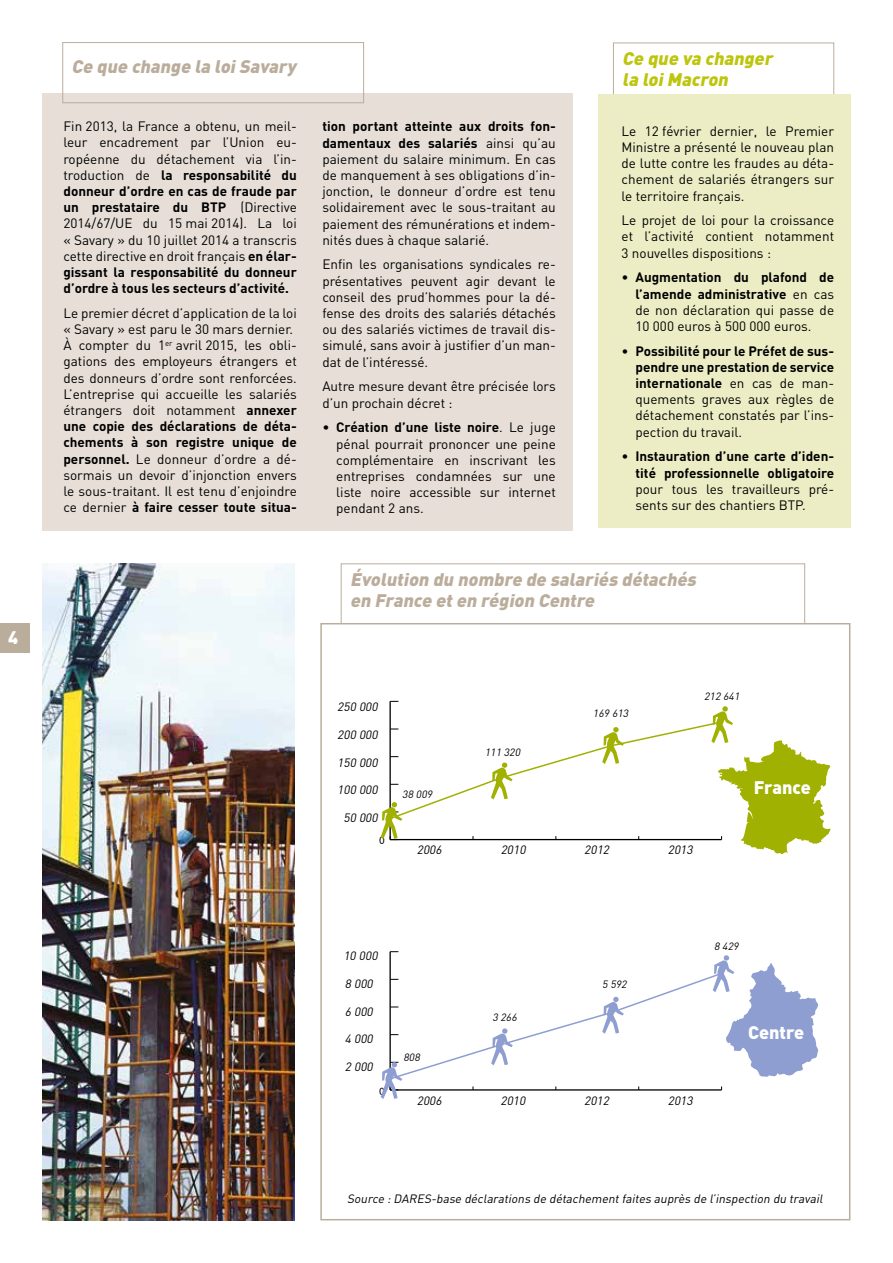
<style>
.page{position:relative;width:893px;height:1263px;background:#fff}
.page>*{position:absolute;margin:0;border:0;box-sizing:border-box;transform-origin:0 0}
.t1{font:italic 900 18px/21.6px "DIN";color:#bbad9c}
.t2{font:italic 900 18px/21.6px "DIN";color:#bdc50d}
.t3{font:900 18px "DIN";color:#fff}
.t4{font:13.5px/16.2px "DIN";color:#000;text-align:justify}
.t5{font:700 13.5px/16.2px "DIN";color:#000;text-align:right}
.t6{font:italic 12px "DIN";color:#000}
.t7{font:11.7px "Courier";color:#000}
.t8{font:italic 10.5px "DIN";color:#000}
.s1{font-weight:700}
.s2{font-weight:400}
</style>
<div class="page">
<div style="left:0;top:623px;width:30px;height:30px;background:#bbad9c"></div>
<div style="left:341px;top:563px;width:464px;height:75px;border:1px solid #bbad9c"></div>
<div style="left:320px;top:623px;width:530px;height:597px;background:#fff;border:2px solid #bbad9c"></div>
<div style="left:43px;top:94px;width:530px;height:437px;background:#e6ded7"></div>
<svg style="left:381px;top:951px;width:437px;height:148px"></svg>
<svg style="left:381px;top:701px;width:449px;height:153px"></svg>
<img style="left:43px;top:563px;width:252px;height:657px">
<div style="left:62px;top:42px;width:302px;height:61px;border:1px solid #bbad9c"></div>
<div style="left:613px;top:43px;width:221px;height:74px;border:1px solid #bbad9c"></div>
<div style="left:598px;top:94px;width:252px;height:434px;background:#ecedc5"></div>
<h1 class="t3" style="left:8px;top:626px;width:12px">4</h1>
<h1 class="t1" style="left:72px;top:54px;width:226px">Ce que change la loiSavary</h1>
<h1 class="t2" style="left:622px;top:46px;width:156px">Ce que va changer la loiMacron</h1>
<p class="t4" style="left:63px;top:118px;width:235px">Fin 2013, la France a obtenu, un meil&shy;leur encadrement par l’Union eu&shy;ropéenne du détachement via l’in&shy;troduction de <span class="s1">la responsabilité du donneur d’ordre en cas de fraude par un prestataire du BTP</span> (Directive 2014/67/UE du 15 mai 2014). La loi « Savary » du 10 juillet 2014 a transcris cette directive en droit français <span class="s1">en élar&shy;gissant la responsabilité du donneur d’ordre à tous les secteurs d’activité.</span></p>
<p class="t4" style="left:63px;top:305px;width:235px;text-align:left">Le premier décret d’application de la loi « Savary » est paru le 30 mars dernier.<br>À compter du 1<sup>er</sup> avril 2015, les obli&shy;gations des employeurs étrangers et des donneurs d’ordre sont renforcées.<br>L’entreprise qui accueille les salariés étrangers doit notamment <span class="s1">annexer une copie des déclarations de déta&shy;chements à son registre unique de personnel.</span> Le donneur d’ordre a dé&shy;sormais un devoir d’injonction envers le sous-traitant. Il est tenu d’enjoindre ce dernier <span class="s1">à faire cesser toute situa-</span></p>
<p class="t4" style="left:322px;top:118px;width:235px"><span class="s1">tion portant atteinte aux droits fon&shy;damentaux des salariés</span> ainsi qu’au paiement du salaire minimum. En cas de manquement à ses obligations d’in&shy;jonction, le donneur d’ordre est tenu solidairement avec le sous-traitant au paiement des rémunérations et indem&shy;nités dues à chaque salarié.</p>
<p class="t4" style="left:322px;top:256px;width:235px">Enfin les organisations syndicales re&shy;présentatives peuvent agir devant le conseil des prud’hommes pour la dé&shy;fense des droits des salariés détachés ou des salariés victimes de travail dis&shy;simulé, sans avoir à justifier d’un man&shy;dat de l’intéressé.</p>
<p class="t4" style="left:322px;top:378px;width:235px">Autre mesure devant être précisée lors d’un prochain décret :</p>
<p class="t4" style="left:336px;top:419px;width:221px;text-indent:-14px">• <span class="s1">Création d’une liste noire</span>. Le juge pénal pourrait prononcer une peine complémentaire en inscrivant les entreprises condamnées sur une liste noire accessible sur internet pendant 2 ans.</p>
<p class="t4" style="left:621px;top:122px;width:214px">Le 12 février dernier, le Premier Ministre a présenté le nouveau plan de lutte contre les fraudes au déta&shy;chement de salariés étrangers sur le territoire français.</p>
<p class="t4" style="left:621px;top:212px;width:214px">Le projet de loi pour la croissance et l’activité contient notamment 3 nouvelles dispositions :</p>
<p class="t4" style="left:635px;top:269px;width:200px;text-indent:-14px">• <span class="s1">Augmentation du plafond de l’amende administrative</span> en cas de non déclaration qui passe de 10 000 euros à 500 000 euros.</p>
<p class="t4" style="left:635px;top:342px;width:200px;text-indent:-14px">• <span class="s1">Possibilité pour le Préfet de sus&shy;pendre une prestation de service internationale</span> en cas de man&shy;quements graves aux règles de détachement constatés par l’ins&shy;pection du travail.</p>
<p class="t5" style="left:621px;top:448px;width:214px"><span class="s2">•</span> Instauration d’une carte d’iden&shy;tité professionnelle obligatoire</p>
<p class="t4" style="left:635px;top:481px;width:200px">pour tous les travailleurs pré&shy;sents sur des chantiers BTP.</p>
<h1 class="t1" style="left:350px;top:567px;width:351px">Évolution du nombre de salariés détachés en France eten région Centre</h1>
<p class="t6" style="left:337px;top:699px;width:45px">250 000</p>
<p class="t6" style="left:337px;top:727px;width:45px">200 000</p>
<p class="t6" style="left:337px;top:755px;width:45px">150 000</p>
<p class="t6" style="left:337px;top:782px;width:45px">100 000</p>
<p class="t6" style="left:343px;top:810px;width:38px">50 000</p>
<p class="t7" style="left:378px;top:832px;width:8px">0</p>
<p class="t8" style="left:402px;top:788px;width:34px">38 009</p>
<p class="t6" style="left:417px;top:842px;width:29px">2006</p>
<p class="t8" style="left:485px;top:745px;width:39px">111 320</p>
<p class="t6" style="left:501px;top:842px;width:29px">2010</p>
<p class="t8" style="left:593px;top:707px;width:39px">169 613</p>
<p class="t6" style="left:584px;top:842px;width:29px">2012</p>
<p class="t8" style="left:704px;top:690px;width:39px">212 641</p>
<p class="t6" style="left:668px;top:842px;width:29px">2013</p>
<h1 class="t3" style="left:754px;top:776px;width:58px">France</h1>
<p class="t6" style="left:343px;top:948px;width:38px">10 000</p>
<p class="t6" style="left:345px;top:976px;width:32px">8 000</p>
<p class="t6" style="left:345px;top:1004px;width:32px">6 000</p>
<p class="t6" style="left:345px;top:1031px;width:32px">4 000</p>
<p class="t6" style="left:345px;top:1059px;width:32px">2 000</p>
<p class="t7" style="left:378px;top:1082px;width:8px">0</p>
<p class="t8" style="left:403px;top:1051px;width:20px">808</p>
<p class="t6" style="left:417px;top:1093px;width:29px">2006</p>
<p class="t8" style="left:492px;top:1010px;width:28px">3 266</p>
<p class="t6" style="left:500px;top:1093px;width:29px">2010</p>
<p class="t8" style="left:602px;top:977px;width:28px">5 592</p>
<p class="t6" style="left:584px;top:1093px;width:29px">2012</p>
<p class="t8" style="left:714px;top:940px;width:28px">8 429</p>
<p class="t6" style="left:668px;top:1093px;width:29px">2013</p>
<h1 class="t3" style="left:748px;top:1020px;width:58px">Centre</h1>
<p class="t6" style="left:347px;top:1191px;width:479px">Source :DARES-base déclarations de détachementfaites auprès de l’inspection du travail</p>
</div>
